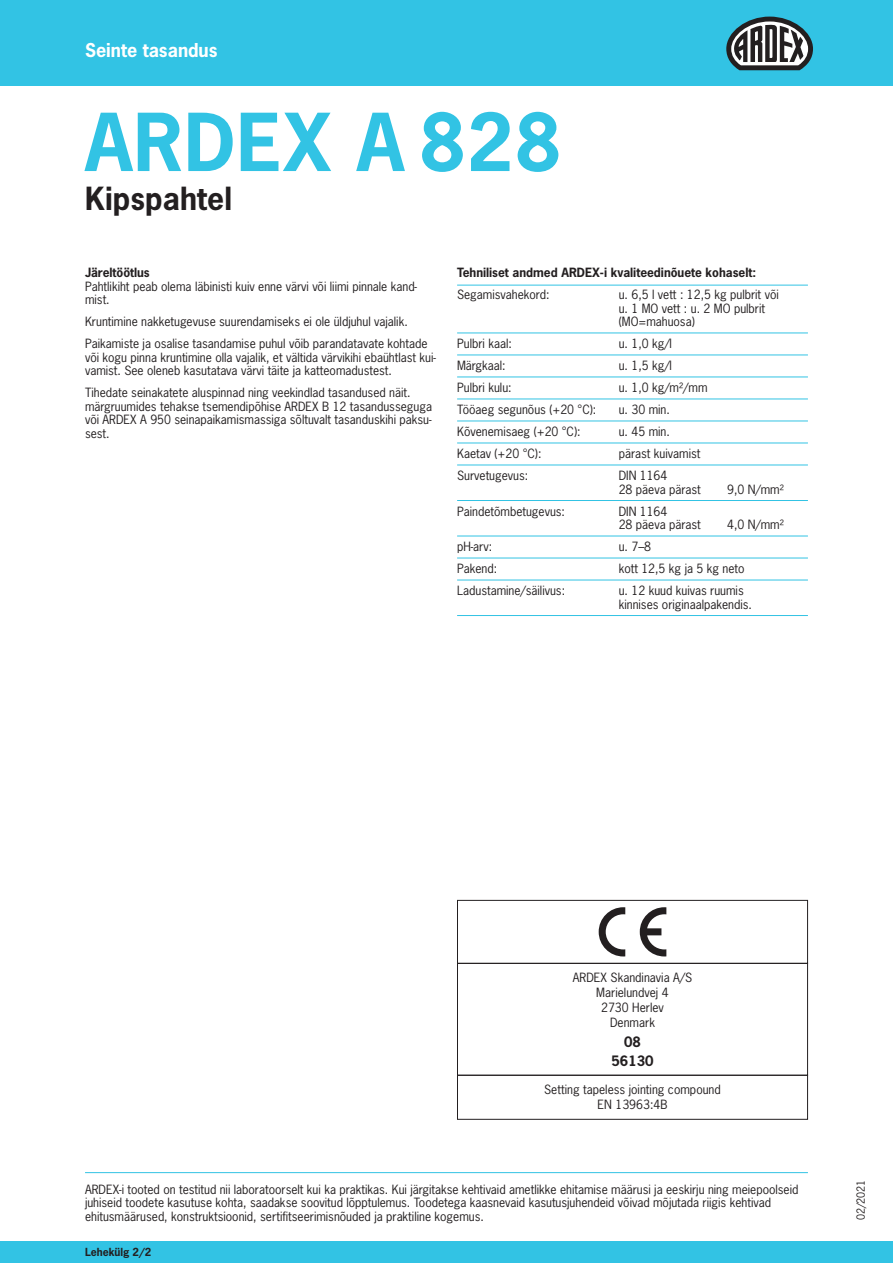
<style>
.page{position:relative;width:893px;height:1263px;background:#fff}
.page>*{position:absolute;margin:0;border:0;box-sizing:border-box;transform-origin:0 0}
.t1{font:700 75px "News Gothic Std";letter-spacing:.015em;color:#32c3e4}
.t2{font:700 30px "News Gothic Std";letter-spacing:.005em;color:#231f20}
.t3{font:700 18px "News Gothic Std";color:#fff}
.t4{font:700 13.5px/19.2px "News Gothic Std";color:#231f20;text-align:center}
.t5{font:12px/13.5px "News Gothic Std";color:#231f20}
.t6{font:700 12px "News Gothic Std";color:#231f20}
.t7{font:700 10.5px "News Gothic Std";color:#231f20}
.t8{font:10.5px "News Gothic Std";color:#231f20}
</style>
<div class="page">
<hr style="left:85px;top:1172px;width:723px;height:1px;background:#32c3e4">
<div style="left:0;top:1242px;width:893px;height:21px;background:#32c3e4"></div>
<div style="left:0;top:0;width:893px;height:85px;background:#32c3e4"></div>
<div style="left:457px;top:900px;width:351px;height:64px;border:1px solid #231f20"></div>
<div style="left:457px;top:963px;width:351px;height:112px;border:1px solid #231f20"></div>
<div style="left:457px;top:1075px;width:351px;height:45px;border:1px solid #231f20"></div>
<svg style="left:599px;top:907px;width:26px;height:49px"></svg>
<svg style="left:640px;top:907px;width:26px;height:49px"></svg>
<hr style="left:457px;top:285px;width:351px;height:1px;background:#32c3e4">
<hr style="left:457px;top:333px;width:351px;height:1px;background:#32c3e4">
<hr style="left:457px;top:355px;width:351px;height:1px;background:#32c3e4">
<hr style="left:457px;top:377px;width:351px;height:1px;background:#32c3e4">
<hr style="left:457px;top:399px;width:351px;height:1px;background:#32c3e4">
<hr style="left:457px;top:421px;width:351px;height:1px;background:#32c3e4">
<hr style="left:457px;top:443px;width:351px;height:1px;background:#32c3e4">
<hr style="left:457px;top:465px;width:351px;height:1px;background:#32c3e4">
<hr style="left:457px;top:500px;width:351px;height:1px;background:#32c3e4">
<hr style="left:457px;top:536px;width:351px;height:1px;background:#32c3e4">
<hr style="left:457px;top:558px;width:351px;height:1px;background:#32c3e4">
<hr style="left:457px;top:580px;width:351px;height:1px;background:#32c3e4">
<hr style="left:457px;top:615px;width:351px;height:1px;background:#32c3e4">
<svg style="left:726px;top:17px;width:87px;height:53px"></svg>
<h3 class="t3" style="left:85px;top:38px;width:134px">Seinte tasandus</h3>
<h1 class="t1" style="left:85px;top:93px;width:478px">ARDEX A 828</h1>
<h2 class="t2" style="left:85px;top:179px;width:149px">Kipspahtel</h2>
<p class="t6" style="left:85px;top:265px;width:66px">Järeltöötlus</p>
<p class="t5" style="left:85px;top:279px;width:334px">Pahtlikiht peab olema läbinisti kuiv enne värvi või liimi pinnale kand&shy;mist.</p>
<p class="t5" style="left:85px;top:311px;width:344px;line-height:22px">Kruntimine nakketugevuse suurendamiseks ei ole üldjuhul vajalik.<br>Paikamiste ja osalise tasandamise puhul võib parandatavate kohtade</p>
<p class="t5" style="left:85px;top:350px;width:352px">või kogu pinna kruntimine olla vajalik, et vältida värvikihi ebaühtlast kui&shy;vamist. See oleneb kasutatava värvi täite ja katteomadustest.</p>
<p class="t5" style="left:85px;top:386px;width:348px">Tihedate seinakatete aluspinnad ning veekindlad tasandused näit. märgruumides tehakse tsemendipõhise ARDEX B 12 tasandusseguga või ARDEX A 950 seinapaikamismassiga sõltuvalt tasanduskihi paksu&shy;sest.</p>
<p class="t6" style="left:457px;top:265px;width:300px">Tehniliset andmed ARDEX-i kvaliteedinõuete kohaselt:</p>
<p class="t5" style="left:457px;top:288px;width:94px">Segamisvahekord:</p>
<p class="t5" style="left:619px;top:288px;width:162px">u. 6,5 l vett : 12,5 kg pulbrit või u. 1 MO vett : u. 2 MO pulbrit (MO=mahuosa)</p>
<p class="t5" style="left:457px;top:337px;width:56px">Pulbri kaal:</p>
<p class="t5" style="left:619px;top:337px;width:55px">u. 1,0 kg/l</p>
<p class="t5" style="left:457px;top:359px;width:50px">Märgkaal:</p>
<p class="t5" style="left:619px;top:359px;width:55px">u. 1,5 kg/l</p>
<p class="t5" style="left:457px;top:381px;width:56px">Pulbri kulu:</p>
<p class="t5" style="left:619px;top:381px;width:90px">u. 1,0 kg/m²/mm</p>
<p class="t5" style="left:457px;top:403px;width:141px">Tööaeg segunõus (+20 °C):</p>
<p class="t5" style="left:619px;top:403px;width:53px">u. 30 min.</p>
<p class="t5" style="left:457px;top:425px;width:125px">Kõvenemisaeg (+20 °C):</p>
<p class="t5" style="left:619px;top:425px;width:53px">u. 45 min.</p>
<p class="t5" style="left:457px;top:447px;width:86px">Kaetav (+20 °C):</p>
<p class="t5" style="left:619px;top:447px;width:83px">pärast kuivamist</p>
<p class="t5" style="left:457px;top:469px;width:73px">Survetugevus:</p>
<p class="t5" style="left:619px;top:469px;width:84px">DIN 1164<br>28 päeva pärast</p>
<p class="t5" style="left:727px;top:482px;width:58px">9,0 N/mm²</p>
<p class="t5" style="left:457px;top:504px;width:109px">Paindetõmbetugevus:</p>
<p class="t5" style="left:619px;top:504px;width:84px">DIN 1164<br>28 päeva pärast</p>
<p class="t5" style="left:727px;top:518px;width:58px">4,0 N/mm²</p>
<p class="t5" style="left:457px;top:540px;width:37px">pH-arv:</p>
<p class="t5" style="left:619px;top:540px;width:34px">u. 7–8</p>
<p class="t5" style="left:457px;top:562px;width:42px">Pakend:</p>
<p class="t5" style="left:619px;top:562px;width:127px">kott 12,5 kg ja 5 kg neto</p>
<p class="t5" style="left:457px;top:584px;width:109px">Ladustamine/säilivus:</p>
<p class="t5" style="left:619px;top:584px;width:135px">u. 12 kuud kuivas ruumis kinnises originaalpakendis.</p>
<p class="t5" style="left:573px;top:970px;width:121px;line-height:15px;text-align:center">ARDEX Skandinavia A/S<br>Marielundvej 4<br>2730 Herlev<br>Denmark</p>
<p class="t4" style="left:611px;top:1032px;width:43px">08<br>56130</p>
<p class="t5" style="left:544px;top:1082px;width:178px;line-height:15px;text-align:center">Setting tapeless jointing compound<br>EN 13963:4B</p>
<p class="t5" style="left:85px;top:1182px;width:715px">ARDEX-i tooted on testitud nii laboratoorselt kui ka praktikas. Kui järgitakse kehtivaid ametlikke ehitamise määrusi ja eeskirju ning meiepoolseid juhiseid toodete kasutuse kohta, saadakse soovitud lõpptulemus. Toodetega kaasnevaid kasutusjuhendeid võivad mõjutada riigis kehtivad ehitusmäärused, konstruktsioonid, sertifitseerimisnõuded ja praktiline kogemus.</p>
<p class="t8" style="left:854px;top:1220px;width:42px;rotate:-90deg">02/2021</p>
<p class="t7" style="left:85px;top:1245px;width:68px">Lehekülg 2/2</p>
</div>
